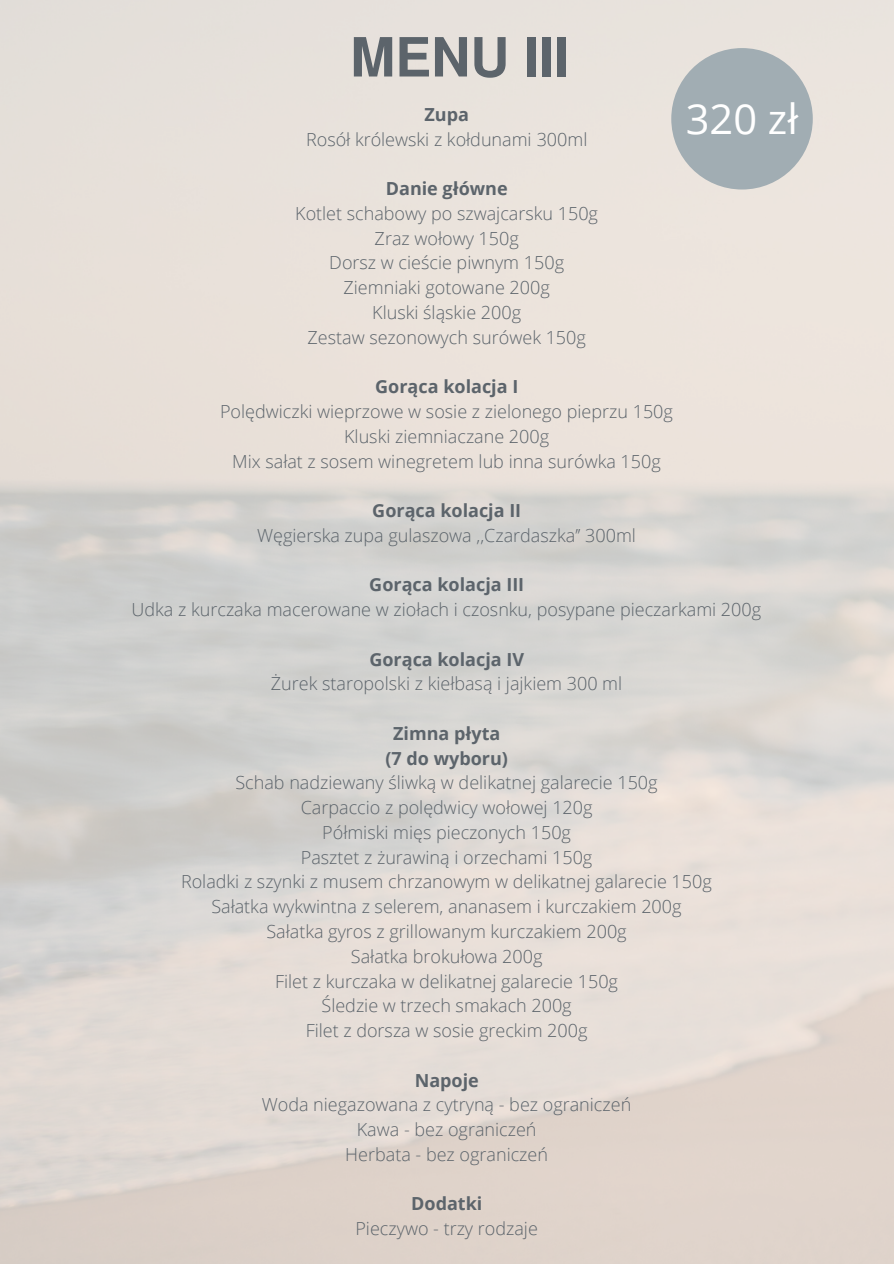
<style>
.page{position:relative;width:894px;height:1264px;background:#fff}
.page>*{position:absolute;margin:0;border:0;box-sizing:border-box;transform-origin:0 0}
.t1{font:700 54px "Ouhod";color:#5c646b}
.t2{font:41.55px "Open Sans";color:#fff}
.t3{font:300 18px "Open Sans";color:#5c646b}
.t4{font:700 18px "Open Sans";color:#5c646b}
</style>
<div class="page">
<div style="left:671px;top:48px;width:141px;height:141px;background:#a1adb3;border-radius:50%"></div>
<p class="t1" style="left:350px;top:13px;width:220px">MENU III</p>
<p class="t2" style="left:685px;top:89px;width:114px">320 zł</p>
<h1 class="t4" style="left:424px;top:102px;width:46px">Zupa</h1>
<h2 class="t3" style="left:306px;top:126px;width:283px">Rosół królewski z kołdunami 300ml</h2>
<p class="t4" style="left:385px;top:176px;width:123px">Danie główne</p>
<p class="t3" style="left:295px;top:201px;width:304px">Kotlet schabowy po szwajcarsku 150g</p>
<p class="t3" style="left:374px;top:225px;width:146px">Zraz wołowy 150g</p>
<p class="t3" style="left:329px;top:250px;width:236px">Dorsz w cieście piwnym 150g</p>
<p class="t3" style="left:343px;top:275px;width:208px">Ziemniaki gotowane 200g</p>
<p class="t3" style="left:372px;top:300px;width:150px">Kluski śląskie 200g</p>
<p class="t3" style="left:307px;top:324px;width:280px">Zestaw sezonowych surówek 150g</p>
<p class="t4" style="left:375px;top:374px;width:144px">Gorąca kolacja I</p>
<p class="t3" style="left:220px;top:399px;width:454px">Polędwiczki wieprzowe w sosie z zielonego pieprzu 150g</p>
<p class="t3" style="left:344px;top:423px;width:206px">Kluski ziemniaczane 200g</p>
<p class="t3" style="left:232px;top:448px;width:430px">Mix sałat z sosem winegretem lub inna surówka 150g</p>
<p class="t4" style="left:372px;top:498px;width:150px">Gorąca kolacja II</p>
<p class="t3" style="left:257px;top:522px;width:380px">Węgierska zupa gulaszowa ,,Czardaszka’’ 300ml</p>
<p class="t4" style="left:369px;top:572px;width:156px">Gorąca kolacja III</p>
<p class="t3" style="left:131px;top:597px;width:631px">Udka z kurczaka macerowane w ziołach i czosnku, posypane pieczarkami 200g</p>
<p class="t4" style="left:369px;top:646px;width:156px">Gorąca kolacja IV</p>
<p class="t3" style="left:271px;top:671px;width:353px">Żurek staropolski z kiełbasą i jajkiem 300 ml</p>
<p class="t4" style="left:393px;top:720px;width:109px">Zimna płyta</p>
<p class="t4" style="left:385px;top:745px;width:124px">(7 do wyboru)</p>
<p class="t3" style="left:235px;top:770px;width:423px">Schab nadziewany śliwką w delikatnej galarecie 150g</p>
<p class="t3" style="left:300px;top:795px;width:293px">Carpaccio z polędwicy wołowej 120g</p>
<p class="t3" style="left:322px;top:819px;width:250px">Półmiski mięs pieczonych 150g</p>
<p class="t3" style="left:301px;top:844px;width:293px">Pasztet z żurawiną i orzechami 150g</p>
<p class="t3" style="left:181px;top:869px;width:532px">Roladki z szynki z musem chrzanowym w delikatnej galarecie 150g</p>
<p class="t3" style="left:211px;top:894px;width:471px">Sałatka wykwintna z selerem, ananasem i kurczakiem 200g</p>
<p class="t3" style="left:266px;top:918px;width:361px">Sałatka gyros z grillowanym kurczakiem 200g</p>
<p class="t3" style="left:351px;top:943px;width:193px">Sałatka brokułowa 200g</p>
<p class="t3" style="left:275px;top:968px;width:344px">Filet z kurczaka w delikatnej galarecie 150g</p>
<p class="t3" style="left:321px;top:993px;width:251px">Śledzie w trzech smakach 200g</p>
<p class="t3" style="left:305px;top:1017px;width:283px">Filet z dorsza w sosie greckim 200g</p>
<p class="t4" style="left:414px;top:1067px;width:66px">Napoje</p>
<p class="t3" style="left:262px;top:1092px;width:371px">Woda niegazowana z cytryną - bez ograniczeń</p>
<p class="t3" style="left:357px;top:1116px;width:181px">Kawa - bez ograniczeń</p>
<p class="t3" style="left:345px;top:1141px;width:204px">Herbata - bez ograniczeń</p>
<p class="t4" style="left:411px;top:1191px;width:73px">Dodatki</p>
<p class="t3" style="left:355px;top:1215px;width:184px">Pieczywo - trzy rodzaje</p>
</div>
